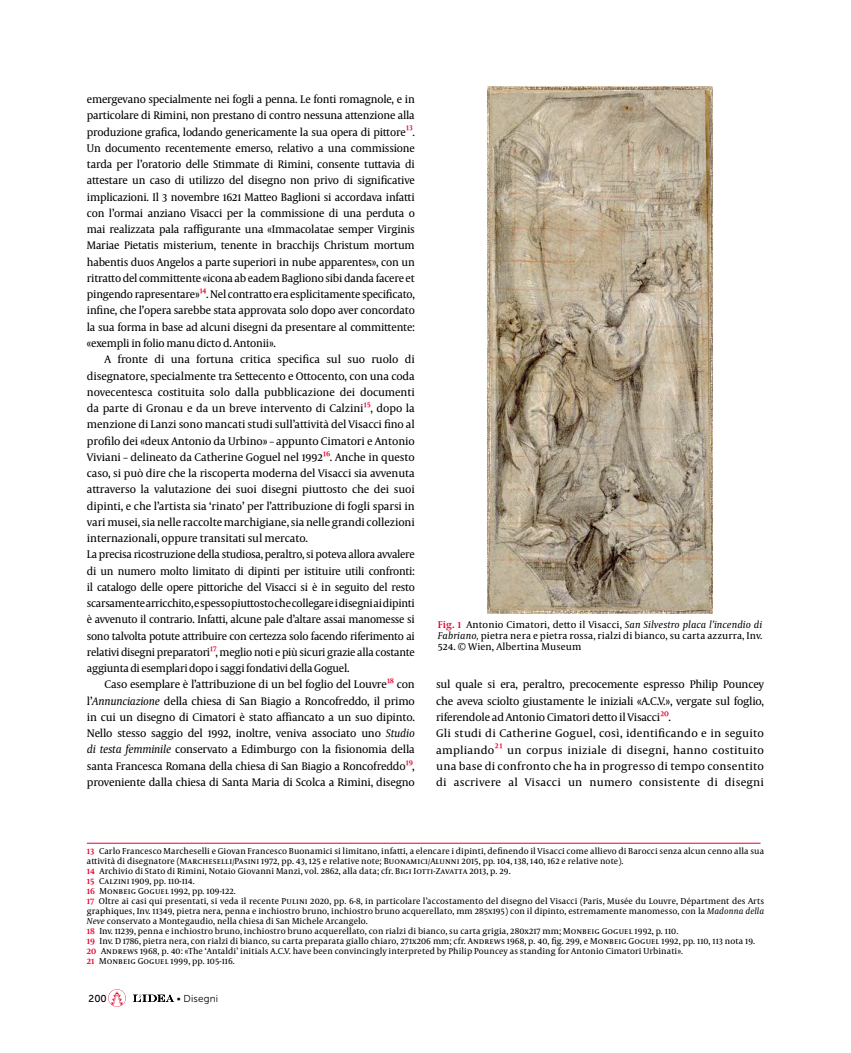
<style>
.page{position:relative;width:851px;height:1053px;background:#fff}
.page>*{position:absolute;margin:0;border:0;box-sizing:border-box;transform-origin:0 0}
.t1{font:11.25px/16.2px "Capitolium News 2";letter-spacing:-.01em;color:#000;text-align:justify}
.t2{font:11.25px/16.2px "Capitolium News 2";letter-spacing:.015em;color:#000}
.t3{font:10px/11.2px "Capitolium News 2";letter-spacing:.01em;color:#000;text-align:justify}
.t4{font:10px "Museo Sans 300";letter-spacing:.01em;color:#000}
.t5{font:10px "Museo Sans 500";color:#000}
.t6{font:8.75px/10px "Capitolium News 2";letter-spacing:.01em;color:#000}
.s1{font-weight:600;font-size:12.5px;color:#e4032e}
.s2{font-style:italic}
.s3{font-weight:600;color:#e4032e}
</style>
<div class="page">
<hr style="left:87px;top:843px;width:673px;height:1px;background:#e4032e">
<img style="left:488px;top:87px;width:224px;height:526px">
<svg style="left:108px;top:989px;width:18px;height:17px"></svg>
<svg style="left:133px;top:994px;width:40px;height:7px"></svg>
<p class="t1" style="left:87px;top:91px;width:329px">emergevano specialmente nei fogli a penna. Le fonti romagnole, e in particolare di Rimini, non prestano di contro nessuna attenzione alla produzione grafica, lodando genericamente la sua opera di pittore<span class="s1">13</span>.<br>Un documento recentemente emerso, relativo a una commissione tarda per l’oratorio delle Stimmate di Rimini, consente tuttavia di attestare un caso di utilizzo del disegno non privo di significative implicazioni. Il 3 novembre 1621 Matteo Baglioni si accordava infatti con l’ormai anziano Visacci per la commissione di una perduta o mai realizzata pala raffigurante una «Immacolatae semper Virginis Mariae Pietatis misterium, tenente in bracchijs Christum mortum habentis duos Angelos a parte superiori in nube apparentes», con un ritratto del committente «icona ab eadem Bagliono sibi danda facere et pingendo rapresentare»<span class="s1">14</span>. Nel contratto era esplicitamente specificato, infine, che l’opera sarebbe stata approvata solo dopo aver concordato la sua forma in base ad alcuni disegni da presentare al committente: «exempli in folio manu dicto d. Antonii».</p>
<p class="t1" style="left:87px;top:351px;width:329px;text-align:left;text-indent:18px">A fronte di una fortuna critica specifica sul suo ruolo di disegnatore, specialmente tra Settecento e Ottocento, con una coda novecentesca costituita solo dalla pubblicazione dei documenti da parte di Gronau e da un breve intervento di Calzini<span class="s1">15</span>, dopo la menzione di Lanzi sono mancati studi sull’attività del Visacci fino al profilo dei «deux Antonio da Urbino» – appunto Cimatori e Antonio Viviani – delineato da Catherine Goguel nel 1992<span class="s1">16</span>. Anche in questo caso, si può dire che la riscoperta moderna del Visacci sia avvenuta attraverso la valutazione dei suoi disegni piuttosto che dei suoi dipinti, e che l’artista sia ‘rinato’ per l’attribuzione di fogli sparsi in vari musei, sia nelle raccolte marchigiane, sia nelle grandi collezioni internazionali, oppure transitati sul mercato.<br>La precisa ricostruzione della studiosa, peraltro, si poteva allora avvalere di un numero molto limitato di dipinti per istituire utili confronti: il catalogo delle opere pittoriche del Visacci si è in seguito del resto scarsamente arricchito, e spesso piuttosto che collegare i disegni ai dipinti è avvenuto il contrario. Infatti, alcune pale d’altare assai manomesse si sono talvolta potute attribuire con certezza solo facendo riferimento ai relativi disegni preparatori<span class="s1">17</span>, meglio noti e più sicuri grazie alla costante aggiunta di esemplari dopo i saggi fondativi della Goguel.</p>
<p class="t1" style="left:87px;top:676px;width:329px;text-indent:18px">Caso esemplare è l’attribuzione di un bel foglio del Louvre<span class="s1">18</span> con l’<span class="s2">Annunciazione</span> della chiesa di San Biagio a Roncofreddo, il primo in cui un disegno di Cimatori è stato affiancato a un suo dipinto.<br>Nello stesso saggio del 1992, inoltre, veniva associato uno <span class="s2">Studio di testa femminile</span> conservato a Edimburgo con la fisionomia della santa Francesca Romana della chiesa di San Biagio a Roncofreddo<span class="s1">19</span>, proveniente dalla chiesa di Santa Maria di Scolca a Rimini, disegno</p>
<p class="t3" style="left:438px;top:618px;width:326px"><span class="s3">Fig. 1</span> Antonio Cimatori, detto il Visacci, <span class="s2">San Silvestro placa l’incendio di Fabriano,</span> pietra nera e pietra rossa, rialzi di bianco, su carta azzurra, Inv.<br>524. © Wien, Albertina Museum</p>
<p class="t2" style="left:436px;top:676px;width:329px">sul quale si era, peraltro, precocemente espresso Philip Pouncey che aveva sciolto giustamente le iniziali «A.C.V.», vergate sul foglio, riferendole ad Antonio Cimatori detto il Visacci<span class="s1">20</span>.<br>Gli studi di Catherine Goguel, così, identificando e in seguito ampliando<span class="s1">21</span> un corpus iniziale di disegni, hanno costituito una base di confronto che ha in progresso di tempo consentito di ascrivere al Visacci un numero consistente di disegni</p>
<p class="t6" style="left:87px;top:845px;width:678px"><span class="s3">13</span> Carlo Francesco Marcheselli e Giovan Francesco Buonamici si limitano, infatti, a elencare i dipinti, definendo il Visacci come allievo di Barocci senza alcun cenno alla sua attività di disegnatore (Marcheselli/Pasini 1972, pp. 43, 125 e relative note; Buona</p>
<p class="t6" style="left:87px;top:855px;width:678px;text-indent:370px">i 2015, pp. 104, 138, 140, 162 e relative note).<br><span class="s3">14</span> Archivio di Stato di Rimini, Notaio Giovanni Manzi, vol. 2862, alla data; cfr. Bigi Iotti-Zavatta 2013, p. 29.<br><span class="s3">15</span> Calzini 1909, pp. 110-114.<br><span class="s3">16</span> Monbeig Goguel 1992, pp. 109-122.<br><span class="s3">17</span> Oltre ai casi qui presentati, si veda il recente Pulini 2020, pp. 6-8, in particolare l’accostamento del disegno del Visacci (Paris, Musée du Louvre, Départment des Arts graphiques, Inv. 11349, pietra nera, penna e inchiostro bruno, inchiostro bruno acquerellato, mm 285x195) con il dipinto, estremamente manomesso, con la <span class="s2">Madonna della Neve</span> conservato a Montegaudio, nella chiesa di San Michele Arcangelo.<br><span class="s3">18</span> Inv. 11239, penna e inchiostro bruno, inchiostro bruno acquerellato, con rialzi di bianco, su carta grigia, 280x217 mm; MONBEIG</p>
<p class="t6" style="left:410px;top:855px;width:36px">mici/Alunn</p>
<p class="t6" style="left:87px;top:925px;width:669px;text-indent:514px">GoGUEL 1992, p. 110.<br><span class="s3">19</span> Inv. D 1786, pietra nera, con rialzi di bianco, su carta preparata giallo chiaro, 271x206 mm; cfr. Andrews 1968, p. 40, fig. 299, e Monbeig Goguel 1992, pp. 110, 113 nota 19.<br><span class="s3">20</span> Andrews 1968, p. 40: «The ‘Antaldi’ initials A.C.V. have been convincingly interpreted by Philip Pouncey as standing for Antonio Cimatori Urbinati».<br><span class="s3">21</span> Monbeig Goguel 1999, pp. 105-116.</p>
<p class="t5" style="left:89px;top:992px;width:20px">200</p>
<p class="t4" style="left:177px;top:992px;width:43px">• Disegni</p>
</div>
